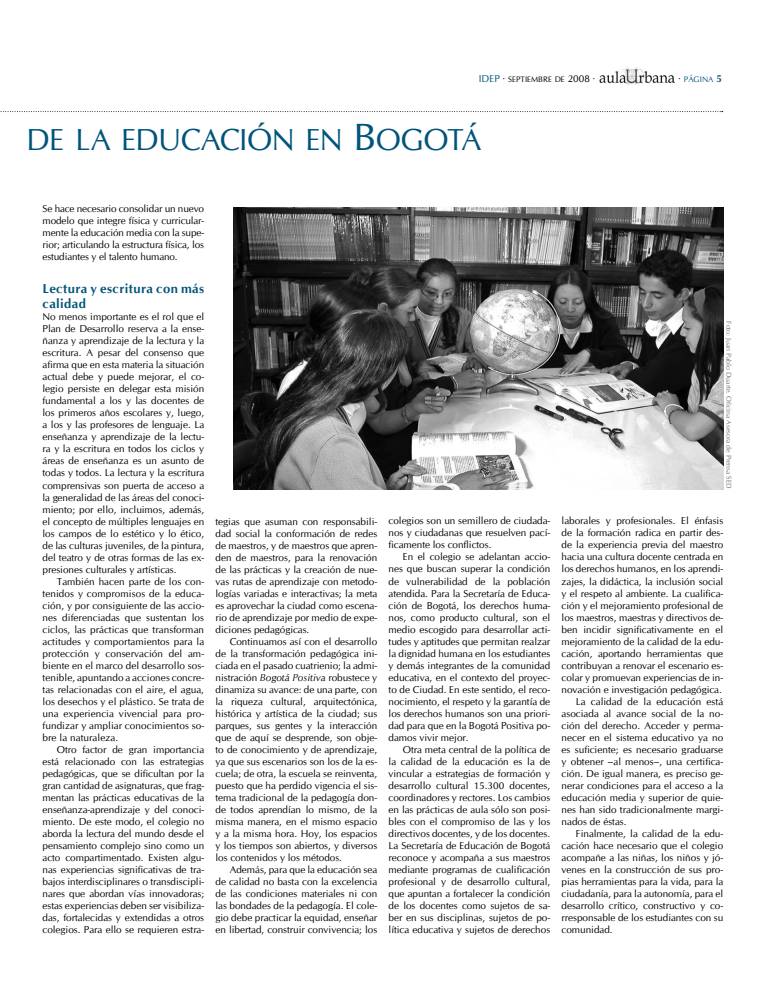
<style>
.page{position:relative;width:780px;height:993px;background:#fff}
.page>*{position:absolute;margin:0;border:0;box-sizing:border-box;transform-origin:0 0}
.t1{font:30.4px "CG Omega";letter-spacing:-.025em;color:#00547a}
.t2{font:700 13px/15.6px "CG Omega";letter-spacing:.03em;color:#00547a}
.t3{font:10px/12px "CG Omega";color:#000;text-align:justify}
.t4{font:8px "CG Omega";color:#000}
.t5{font:8px "CG Omega";color:#00547a}
.t6{font:7px "CG Omega";color:#707173}
.s1{font-size:10px;color:#00547a}
.s2{font-size:10px}
.s3{font-size:10px;color:#000}
.s4{font-weight:700;font-size:10px}
.s5{font-size:38px}
.s6{font-style:italic}
</style>
<div class="page">
<img style="left:599px;top:67px;width:75px;height:18px">
<img style="left:233px;top:207px;width:490px;height:282px">
<svg style="left:0;top:111px;width:722px;height:1px"></svg>
<p class="t4" style="left:479px;top:75px;width:118px"><span class="s1">IDEP</span> <span class="s2">·</span> sEPtIEmbrE DE <span class="s2">2008 ·</span></p>
<p class="t5" style="left:678px;top:75px;width:45px"><span class="s3">·</span> PágIna <span class="s4">5</span></p>
<h1 class="t1" style="left:26px;top:121px;width:457px">DE la EDucacIón En <span class="s5">b</span>ogotá</h1>
<p class="t3" style="left:43px;top:202px;width:163px">Se hace necesario consolidar un nuevo modelo que integre física y curricular&shy;mente la educación media con la supe&shy;rior; articulando la estructura física, los estudiantes y el talento humano.</p>
<h2 class="t2" style="left:43px;top:280px;width:163px">Lectura y escritura con más calidad</h2>
<p class="t3" style="left:43px;top:311px;width:163px">No menos importante es el rol que el Plan de Desarrollo reserva a la ense&shy;ñanza y aprendizaje de la lectura y la escritura. A pesar del consenso que afirma que en esta materia la situación actual debe y puede mejorar, el co&shy;legio persiste en delegar esta misión fundamental a los y las docentes de los primeros años escolares y, luego, a los y las profesores de lenguaje. La enseñanza y aprendizaje de la lectu&shy;ra y la escritura en todos los ciclos y áreas de enseñanza es un asunto de todas y todos. La lectura y la escritura comprensivas son puerta de acceso a la generalidad de las áreas del conoci&shy;miento; por ello, incluimos, además, el concepto de múltiples lenguajes en los campos de lo estético y lo ético, de las culturas juveniles, de la pintura, del teatro y de otras formas de las ex&shy;presiones culturales y artísticas.</p>
<p class="t3" style="left:43px;top:575px;width:163px;text-indent:14px">También hacen parte de los con&shy;tenidos y compromisos de la educa&shy;ción, y por consiguiente de las accio&shy;nes diferenciadas que sustentan los ciclos, las prácticas que transforman actitudes y comportamientos para la protección y conservación del am&shy;biente en el marco del desarrollo sos&shy;tenible, apuntando a acciones concre&shy;tas relacionadas con el aire, el agua, los desechos y el plástico. Se trata de una experiencia vivencial para pro&shy;fundizar y ampliar conocimientos so&shy;bre la naturaleza.</p>
<p class="t3" style="left:43px;top:743px;width:163px;text-indent:14px">Otro factor de gran importancia está relacionado con las estrategias pedagógicas, que se dificultan por la gran cantidad de asignaturas, que frag&shy;mentan las prácticas educativas de la enseñanza-aprendizaje y del conoci&shy;miento. De este modo, el colegio no aborda la lectura del mundo desde el pensamiento complejo sino como un acto compartimentado. Existen algu&shy;nas experiencias significativas de tra&shy;bajos interdisciplinares o transdiscipli&shy;nares que abordan vías innovadoras; estas experiencias deben ser visibiliza&shy;das, fortalecidas y extendidas a otros colegios. Para ello se requieren estra-</p>
<p class="t6" style="left:733px;top:321px;width:169px;rotate:90deg">Foto: Juan Pablo Duarte. Oficina Asesora de Prensa SED</p>
<p class="t3" style="left:215px;top:515px;width:163px">tegias que asuman con responsabili&shy;dad social la conformación de redes de maestros, y de maestros que apren&shy;den de maestros, para la renovación de las prácticas y la creación de nue&shy;vas rutas de aprendizaje con metodo&shy;logías variadas e interactivas; la meta es aprovechar la ciudad como escena&shy;rio de aprendizaje por medio de expe&shy;diciones pedagógicas.</p>
<p class="t3" style="left:215px;top:635px;width:163px;text-indent:14px">Continuamos así con el desarrollo de la transformación pedagógica ini&shy;ciada en el pasado cuatrienio; la admi&shy;nistración <span class="s6">Bogotá Positiva</span> robustece y dinamiza su avance: de una parte, con la riqueza cultural, arquitectónica, histórica y artística de la ciudad; sus parques, sus gentes y la interacción que de aquí se desprende, son obje&shy;to de conocimiento y de aprendizaje, ya que sus escenarios son los de la es&shy;cuela; de otra, la escuela se reinventa, puesto que ha perdido vigencia el sis&shy;tema tradicional de la pedagogía don&shy;de todos aprendían lo mismo, de la misma manera, en el mismo espacio y a la misma hora. Hoy, los espacios y los tiempos son abiertos, y diversos los contenidos y los métodos.</p>
<p class="t3" style="left:215px;top:863px;width:163px;text-indent:14px">Además, para que la educación sea de calidad no basta con la excelencia de las condiciones materiales ni con las bondades de la pedagogía. El cole&shy;gio debe practicar la equidad, enseñar en libertad, construir convivencia; los</p>
<p class="t3" style="left:388px;top:515px;width:163px">colegios son un semillero de ciudada&shy;nos y ciudadanas que resuelven pací&shy;ficamente los conflictos.</p>
<p class="t3" style="left:388px;top:551px;width:163px;text-indent:14px">En el colegio se adelantan accio&shy;nes que buscan superar la condición de vulnerabilidad de la población atendida. Para la Secretaría de Educa&shy;ción de Bogotá, los derechos huma&shy;nos, como producto cultural, son el medio escogido para desarrollar acti&shy;tudes y aptitudes que permitan realzar la dignidad humana en los estudiantes y demás integrantes de la comunidad educativa, en el contexto del proyec&shy;to de Ciudad. En este sentido, el reco&shy;nocimiento, el respeto y la garantía de los derechos humanos son una priori&shy;dad para que en la Bogotá Positiva po&shy;damos vivir mejor.</p>
<p class="t3" style="left:388px;top:743px;width:163px;text-indent:14px">Otra meta central de la política de la calidad de la educación es la de vincular a estrategias de formación y desarrollo cultural 15.300 docentes, coordinadores y rectores. Los cambios en las prácticas de aula sólo son posi&shy;bles con el compromiso de las y los directivos docentes, y de los docentes.<br>La Secretaría de Educación de Bogotá reconoce y acompaña a sus maestros mediante programas de cualificación profesional y de desarrollo cultural, que apuntan a fortalecer la condición de los docentes como sujetos de sa&shy;ber en sus disciplinas, sujetos de po&shy;lítica educativa y sujetos de derechos</p>
<p class="t3" style="left:561px;top:515px;width:163px">laborales y profesionales. El énfasis</p>
<p class="t3" style="left:561px;top:527px;width:163px">de la formación radica en partir des-</p>
<p class="t3" style="left:561px;top:539px;width:163px">de la experiencia previa del maestro</p>
<p class="t3" style="left:561px;top:551px;width:163px">hacia una cultura docente centrada en</p>
<p class="t3" style="left:561px;top:563px;width:163px">los derechos humanos, en los aprendi-</p>
<p class="t3" style="left:561px;top:575px;width:163px">zajes, la didáctica, la inclusión social</p>
<p class="t3" style="left:561px;top:587px;width:163px">y el respeto al ambiente. La cualifica-</p>
<p class="t3" style="left:561px;top:599px;width:163px">ción y el mejoramiento profesional de</p>
<p class="t3" style="left:561px;top:611px;width:163px">los maestros, maestras y directivos de-</p>
<p class="t3" style="left:561px;top:623px;width:163px">ben incidir significativamente en el</p>
<p class="t3" style="left:561px;top:635px;width:163px">mejoramiento de la calidad de la edu-</p>
<p class="t3" style="left:561px;top:647px;width:163px">cación, aportando herramientas que</p>
<p class="t3" style="left:561px;top:659px;width:163px">contribuyan a renovar el escenario es-</p>
<p class="t3" style="left:561px;top:671px;width:163px">colar y promuevan experiencias de in-</p>
<p class="t3" style="left:561px;top:683px;width:162px">novación e investigación pedagógica.</p>
<p class="t3" style="left:575px;top:695px;width:149px">La calidad de la educación está</p>
<p class="t3" style="left:561px;top:707px;width:163px">asociada al avance social de la no-</p>
<p class="t3" style="left:561px;top:719px;width:163px">ción del derecho. Acceder y perma-</p>
<p class="t3" style="left:561px;top:731px;width:163px">necer en el sistema educativo ya no</p>
<p class="t3" style="left:561px;top:743px;width:163px">es suficiente; es necesario graduarse</p>
<p class="t3" style="left:561px;top:755px;width:163px">y obtener –al menos–, una certifica-</p>
<p class="t3" style="left:561px;top:767px;width:163px">ción. De igual manera, es preciso ge-</p>
<p class="t3" style="left:561px;top:779px;width:163px">nerar condiciones para el acceso a la</p>
<p class="t3" style="left:561px;top:791px;width:163px">educación media y superior de quie-</p>
<p class="t3" style="left:561px;top:803px;width:163px">nes han sido tradicionalmente margi-</p>
<p class="t3" style="left:561px;top:815px;width:67px">nados de éstas.</p>
<p class="t3" style="left:575px;top:827px;width:149px">Finalmente, la calidad de la edu-</p>
<p class="t3" style="left:561px;top:839px;width:163px">cación hace necesario que el colegio</p>
<p class="t3" style="left:561px;top:851px;width:163px">acompañe a las niñas, los niños y jó-</p>
<p class="t3" style="left:561px;top:863px;width:163px">venes en la construcción de sus pro-</p>
<p class="t3" style="left:561px;top:875px;width:163px">pias herramientas para la vida, para la</p>
<p class="t3" style="left:561px;top:887px;width:163px">ciudadanía, para la autonomía, para el</p>
<p class="t3" style="left:561px;top:899px;width:163px">desarrollo crítico, constructivo y co-</p>
<p class="t3" style="left:561px;top:911px;width:163px">rresponsable de los estudiantes con su</p>
<p class="t3" style="left:561px;top:923px;width:53px">comunidad.</p>
</div>
